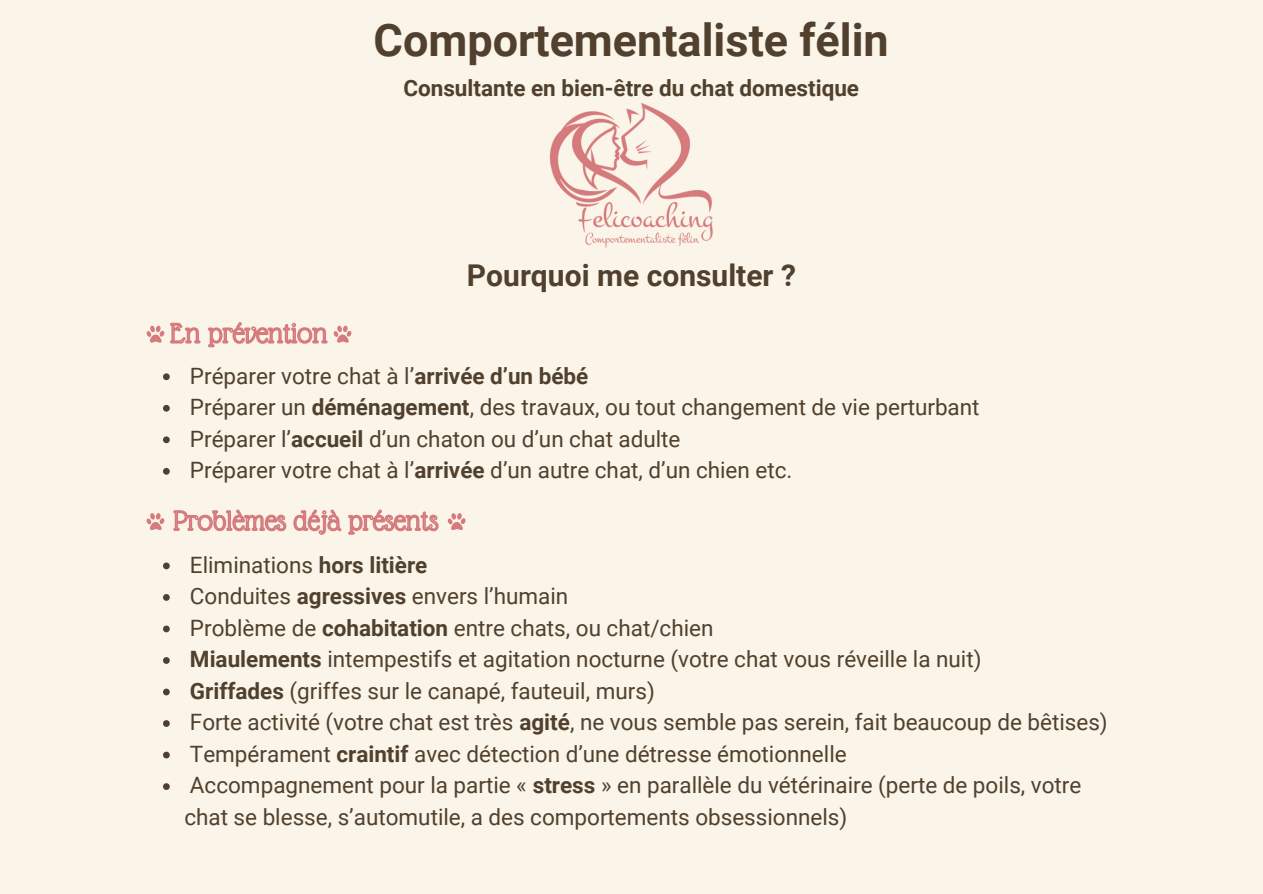
<style>
.page{position:relative;width:1263px;height:894px;background:#fff}
.page>*{position:absolute;margin:0;border:0;box-sizing:border-box;transform-origin:0 0}
.t1{font:700 45px "Roboto";color:#50402d}
.t2{font:700 30px "Roboto";color:#50402d}
.t3{font:22.5px/31.5px "Roboto";color:#50402d}
.t4{font:700 22.5px "Roboto";color:#50402d}
.s1{font-weight:700}
</style>
<div class="page">
<div style="left:0;top:0;width:1263px;height:893px;background:#faf5e8"></div>
<img style="left:550px;top:103px;width:163px;height:146px">
<svg style="left:163px;top:373px;width:7px;height:7px"></svg>
<svg style="left:163px;top:405px;width:7px;height:6px"></svg>
<svg style="left:163px;top:436px;width:7px;height:7px"></svg>
<svg style="left:163px;top:468px;width:7px;height:6px"></svg>
<svg style="left:163px;top:562px;width:7px;height:7px"></svg>
<svg style="left:163px;top:594px;width:7px;height:6px"></svg>
<svg style="left:163px;top:625px;width:7px;height:7px"></svg>
<svg style="left:163px;top:657px;width:7px;height:6px"></svg>
<svg style="left:163px;top:688px;width:7px;height:7px"></svg>
<svg style="left:163px;top:720px;width:7px;height:6px"></svg>
<svg style="left:163px;top:751px;width:7px;height:7px"></svg>
<svg style="left:163px;top:783px;width:7px;height:6px"></svg>
<svg style="left:146px;top:322px;width:205px;height:26px"></svg>
<svg style="left:173px;top:509px;width:266px;height:26px"></svg>
<svg style="left:146px;top:513px;width:18px;height:17px"></svg>
<svg style="left:447px;top:513px;width:18px;height:17px"></svg>
<p class="t1" style="left:374px;top:14px;width:517px">Comportementaliste félin</p>
<p class="t4" style="left:403px;top:75px;width:457px">Consultante en bien-être du chat domestique</p>
<p class="t2" style="left:467px;top:258px;width:330px">Pourquoi me consulter ?</p>
<h1 class="t3" style="left:190px;top:360px;width:400px">Préparer votre chat à l’<span class="s1">arrivée d’un bébé</span></h1>
<p class="t3" style="left:190px;top:391px;width:791px">Préparer un <span class="s1">déménagement</span>, des travaux, ou tout changement de vie perturbant</p>
<p class="t3" style="left:190px;top:423px;width:492px">Préparer l’<span class="s1">accueil</span> d’un chaton ou d’un chat adulte</p>
<p class="t3" style="left:190px;top:454px;width:604px">Préparer votre chat à l’<span class="s1">arrivée</span> d’un autre chat, d’un chien etc.</p>
<p class="t3" style="left:190px;top:549px;width:239px">Eliminations <span class="s1">hors litière</span></p>
<p class="t3" style="left:190px;top:580px;width:380px">Conduites <span class="s1">agressives</span> envers l’humain</p>
<p class="t3" style="left:190px;top:612px;width:525px">Problème de <span class="s1">cohabitation</span> entre chats, ou chat/chien</p>
<p class="t3" style="left:190px;top:643px;width:793px"><span class="s1">Miaulements</span> intempestifs et agitation nocturne (votre chat vous réveille la nuit)</p>
<p class="t3" style="left:190px;top:675px;width:466px"><span class="s1">Griffades</span> (griffes sur le canapé, fauteuil, murs)</p>
<p class="t3" style="left:190px;top:706px;width:919px">Forte activité (votre chat est très <span class="s1">agité</span>, ne vous semble pas serein, fait beaucoup de bêtises)</p>
<p class="t3" style="left:190px;top:738px;width:658px">Tempérament <span class="s1">craintif</span> avec détection d’une détresse émotionnelle</p>
<p class="t3" style="left:184px;top:769px;width:898px">Accompagnement pour la partie « <span class="s1">stress</span> » en parallèle du vétérinaire (perte de poils, votre chat se blesse, s’automutile, a des comportements obsessionnels)</p>
</div>
